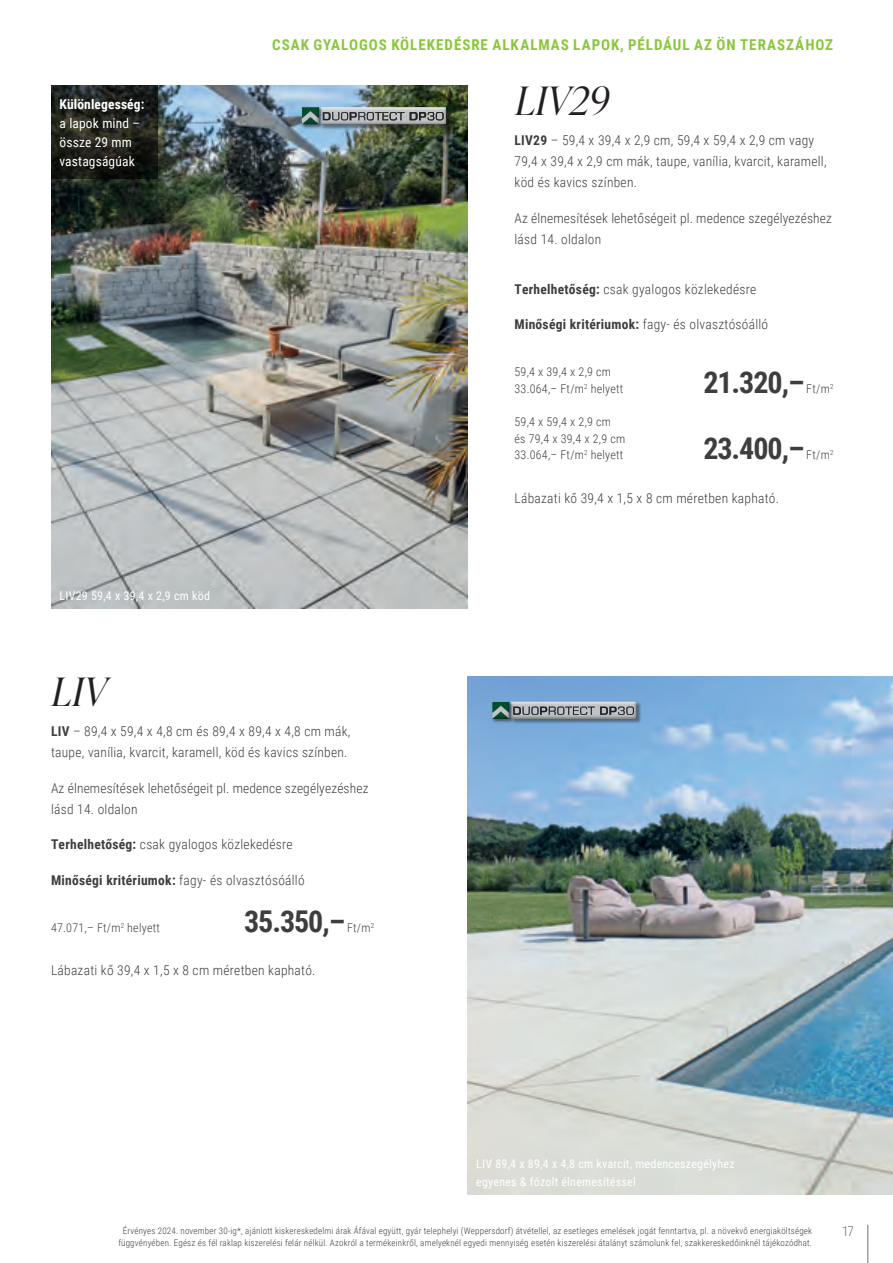
<style>
.page{position:relative;width:893px;height:1263px;background:#fff}
.page>*{position:absolute;margin:0;border:0;box-sizing:border-box;transform-origin:0 0}
.t1{font:italic 300 39px "Ivy Presto Display";letter-spacing:.01em;color:#231f20}
.t2{font:700 30px "Roboto Condensed";letter-spacing:-.035em;color:#3e3e3f}
.t3{font:700 15px "Roboto Condensed";letter-spacing:.06em;color:#8bc63e}
.t4{font:300 13.5px/21px "Roboto Condensed";letter-spacing:.02em;color:#3e3e3f}
.t5{font:13.5px/18.8px "Roboto Condensed";letter-spacing:.01em;color:#fff}
.t6{font:700 13.5px "Roboto Condensed";letter-spacing:.01em;color:#fff}
.t7{font:300 13.5px "Roboto Condensed";color:#6c6d70}
.t8{font:300 12px/16.5px "Roboto Condensed";letter-spacing:.02em;color:#3e3e3f}
.t9{font:12px/18px "Roboto Condensed";letter-spacing:.02em;color:#fff}
.t10{font:300 9px/12.8px "Roboto Condensed";letter-spacing:.02em;color:#3e3e3f;text-align:center}
.s1{font-weight:700}
</style>
<div class="page">
<hr style="left:867px;top:1225px;width:1px;height:38px;background:#6c6d70">
<img style="left:468px;top:676px;width:425px;height:519px">
<img style="left:51px;top:85px;width:417px;height:523px">
<svg style="left:51px;top:85px;width:106px;height:94px;background:#1e201a"></svg>
<div style="left:320px;top:107px;width:131px;height:22px;background:#231f20;opacity:.5"></div>
<div style="left:320px;top:104px;width:131px;height:21px;background:#231f20;opacity:.5"></div>
<div style="left:301px;top:106px;width:22px;height:23px;background:#231f20;opacity:.6"></div>
<svg style="left:320px;top:107px;width:126px;height:17px;background:#a0a1a2"></svg>
<div style="left:301px;top:106px;width:19px;height:19px;background:#231f20;opacity:.6"></div>
<div style="left:511px;top:702px;width:131px;height:22px;background:#231f20;opacity:.5"></div>
<div style="left:511px;top:699px;width:130px;height:21px;background:#231f20;opacity:.5"></div>
<div style="left:491px;top:701px;width:23px;height:22px;background:#231f20;opacity:.6"></div>
<svg style="left:511px;top:702px;width:125px;height:17px;background:#9c9ea2"></svg>
<div style="left:491px;top:700px;width:20px;height:20px;background:#231f20;opacity:.6"></div>
<p class="t6" style="left:60px;top:95px;width:86px">Különlegesség:</p>
<p class="t5" style="left:60px;top:114px;width:82px">a lapok mind – össze 29 mm vastagságúak</p>
<p class="t9" style="left:60px;top:586px;width:152px">LIV29 59,4 x 39,4 x 2,9 cm köd</p>
<p class="t3" style="left:272px;top:34px;width:562px">CSAK GYALOGOS KÖLEKEDÉSRE ALKALMAS LAPOK, PÉLDÁUL AZ ÖN TERASZÁHOZ</p>
<h1 class="t1" style="left:516px;top:73px;width:95px">LIV29</h1>
<p class="t4" style="left:514px;top:129px;width:314px"><span class="s1">LIV29</span> – 59,4 x 39,4 x 2,9 cm, 59,4 x 59,4 x 2,9 cm vagy<br>79,4 x 39,4 x 2,9 cm mák, taupe, vanília, kvarcit, karamell, köd és kavics színben.</p>
<p class="t4" style="left:514px;top:208px;width:319px">Az élnemesítések lehetőségeit pl. medence szegélyezéshez lásd 14. oldalon</p>
<p class="t4" style="left:514px;top:278px;width:243px"><span class="s1">Terhelhetőség:</span> csak gyalogos közlekedésre</p>
<p class="t4" style="left:514px;top:313px;width:255px"><span class="s1">Minőségi kritériumok:</span> fagy- és olvasztósóálló</p>
<p class="t8" style="left:514px;top:363px;width:110px">59,4 x 39,4 x 2,9 cm<br>33.064,– Ft/m<sup>2</sup> helyett</p>
<h2 class="t2" style="left:703px;top:361px;width:103px">21.320,–</h2>
<p class="t8" style="left:806px;top:380px;width:29px">Ft/m<sup>2</sup></p>
<p class="t8" style="left:514px;top:413px;width:112px">59,4 x 59,4 x 2,9 cm<br>és 79,4 x 39,4 x 2,9 cm<br>33.064,– Ft/m<sup>2</sup> helyett</p>
<h2 class="t2" style="left:703px;top:427px;width:103px">23.400,–</h2>
<p class="t8" style="left:806px;top:446px;width:29px">Ft/m<sup>2</sup></p>
<p class="t4" style="left:514px;top:487px;width:266px">Lábazati kő 39,4 x 1,5 x 8 cm méretben kapható.</p>
<h1 class="t1" style="left:52px;top:664px;width:56px">LIV</h1>
<p class="t4" style="left:51px;top:720px;width:301px"><span class="s1">LIV</span> – 89,4 x 59,4 x 4,8 cm és 89,4 x 89,4 x 4,8 cm mák, taupe, vanília, kvarcit, karamell, köd és kavics színben.</p>
<p class="t4" style="left:51px;top:777px;width:319px">Az élnemesítések lehetőségeit pl. medence szegélyezéshez lásd 14. oldalon</p>
<p class="t4" style="left:51px;top:833px;width:243px"><span class="s1">Terhelhetőség:</span> csak gyalogos közlekedésre</p>
<p class="t4" style="left:51px;top:869px;width:255px"><span class="s1">Minőségi kritériumok:</span> fagy- és olvasztósóálló</p>
<p class="t8" style="left:51px;top:919px;width:110px">47.071,– Ft/m<sup>2</sup> helyett</p>
<h2 class="t2" style="left:244px;top:900px;width:103px">35.350,–</h2>
<p class="t8" style="left:347px;top:919px;width:29px">Ft/m<sup>2</sup></p>
<p class="t4" style="left:51px;top:960px;width:266px">Lábazati kő 39,4 x 1,5 x 8 cm méretben kapható.</p>
<p class="t9" style="left:476px;top:1155px;width:260px">LIV 89,4 x 89,4 x 4,8 cm kvarcit, medenceszegélyhez egyenes &amp; fózolt élnemesítéssel</p>
<p class="t10" style="left:118px;top:1224px;width:695px">Érvényes 2024. november 30-ig*, ajánlott kiskereskedelmi árak Áfával együtt, gyár telephelyi (Weppersdorf) átvétellel, az esetleges emelések jogát fenntartva, pl. a növekvő energiaköltségek függvényében. Egész és fél raklap kiszerelési felár nélkül. Azokról a termékeinkről, amelyeknél egyedi mennyiség esetén kiszerelési átalányt számolunk fel, szakkereskedőinknél tájékozódhat.</p>
<p class="t7" style="left:842px;top:1221px;width:13px">17</p>
</div>
